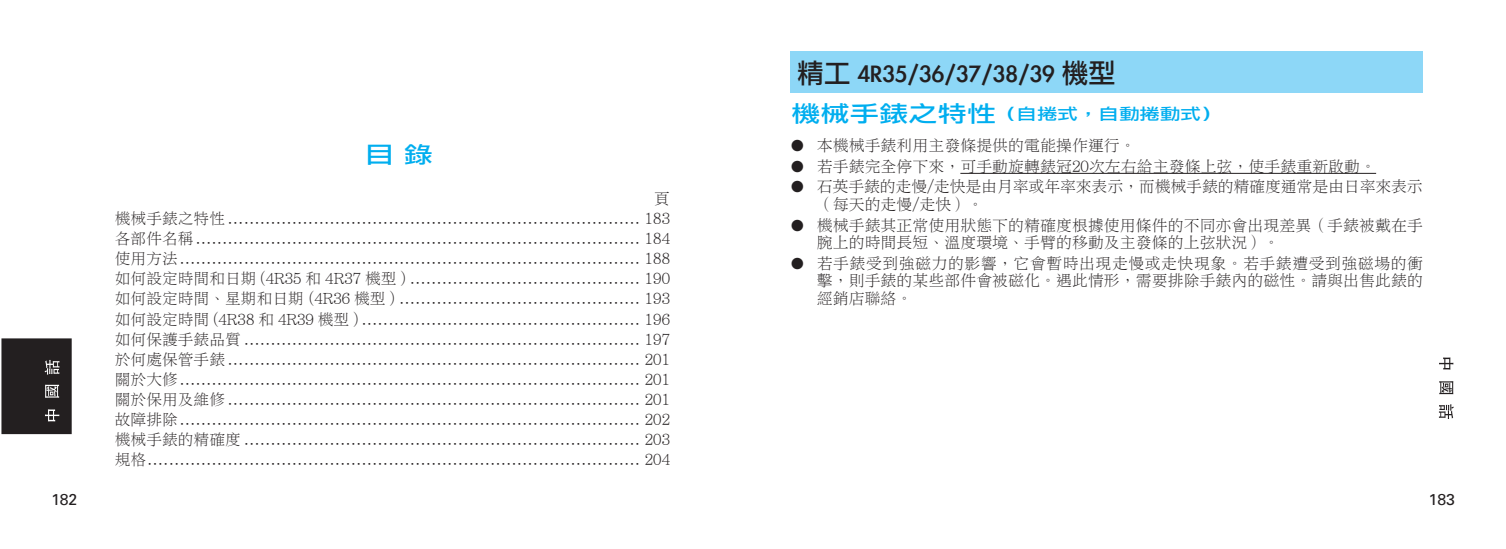
<style>
.page{position:relative;width:1506px;height:549px;background:#fff}
.page>*{position:absolute;margin:0;border:0;box-sizing:border-box;transform-origin:0 0}
.t1{font:27px "Li Gothic Med";color:#231f20}
.目_TITLE_C{font:22.5px "Li Gothic Med";color:#00aeef;scale:1.3 1}
.Body_text_7_ind4C{font:15.97px/17.6px "Li Song Pro";color:#231f20}
.目次_text{font:15.75px "Li Song Pro";color:#231f20}
.TITLE_1C{font:15.75px "Li Gothic Med";color:#00aeef;scale:1.3 1}
.t2{font:15.75px "Univers";color:#231f20}
.s1{font-size:22.5px}
</style>
<div class="page">
<svg style="left:1438px;top:357px;width:15px;height:62px"></svg>
<div style="left:3px;top:339px;width:68px;height:94px;background:#231f20"></div>
<div style="left:1px;top:338px;width:71px;height:96px;border:2px solid #231f20"></div>
<svg style="left:45px;top:360px;width:14px;height:61px"></svg>
<hr style="left:960px;top:173px;width:415px;height:1px;background:#231f20">
<div style="left:790px;top:51px;width:632px;height:41px;background:#8dd7f7"></div>
<p class="目_TITLE_C" style="left:365px;top:144px;width:54px">目錄</p>
<p class="目次_text" style="left:654px;top:190px;width:17px">頁</p>
<p class="目次_text" style="left:115px;top:210px;width:556px">機械手錶之特性............................................................................. 183</p>
<p class="目次_text" style="left:115px;top:230px;width:556px">各部件名稱................................................................................... 184</p>
<p class="目次_text" style="left:115px;top:250px;width:556px">使用方法...................................................................................... 188</p>
<p class="目次_text" style="left:115px;top:271px;width:556px">如何設定時間和日期 (4R35 和 4R37 機型 ) ........................................... 190</p>
<p class="目次_text" style="left:115px;top:291px;width:556px">如何設定時間、星期和日期 (4R36 機型 ) ............................................. 193</p>
<p class="目次_text" style="left:115px;top:311px;width:556px">如何設定時間 (4R38 和 4R39 機型 ) .................................................... 196</p>
<p class="目次_text" style="left:115px;top:331px;width:556px">如何保護手錶品質 .......................................................................... 197</p>
<p class="目次_text" style="left:115px;top:351px;width:556px">於何處保管手錶............................................................................. 201</p>
<p class="目次_text" style="left:115px;top:371px;width:556px">關於大修...................................................................................... 201</p>
<p class="目次_text" style="left:115px;top:391px;width:556px">關於保用及維修............................................................................. 201</p>
<p class="目次_text" style="left:115px;top:411px;width:556px">故障排除...................................................................................... 202</p>
<p class="目次_text" style="left:115px;top:431px;width:556px">機械手錶的精確度 .......................................................................... 203</p>
<p class="目次_text" style="left:115px;top:451px;width:556px">規格............................................................................................ 204</p>
<p class="t1" style="left:797px;top:59px;width:320px">精工 4R35/36/37/38/39 機型</p>
<p class="TITLE_1C" style="left:791px;top:105px;width:332px"><span class="s1">機械手錶之特性</span>（自捲式，自動捲動式）</p>
<p class="Body_text_7_ind4C" style="left:791px;top:136px;width:346px">● 本機械手錶利用主發條提供的電能操作運行。</p>
<p class="Body_text_7_ind4C" style="left:791px;top:157px;width:586px">● 若手錶完全停下來，可手動旋轉錶冠20次左右給主發條上弦，使手錶重新啟動。</p>
<p class="Body_text_7_ind4C" style="left:816px;top:178px;width:607px;text-indent:-26px">● 石英手錶的走慢/走快是由月率或年率來表示，而機械手錶的精確度通常是由日率來表示（每天的走慢/走快）。</p>
<p class="Body_text_7_ind4C" style="left:816px;top:216px;width:607px;text-indent:-26px">● 機械手錶其正常使用狀態下的精確度根據使用條件的不同亦會出現差異（手錶被戴在手腕上的時間長短、溫度環境、手臂的移動及主發條的上弦狀況）。</p>
<p class="Body_text_7_ind4C" style="left:816px;top:254px;width:608px;text-align:justify;text-indent:-26px">● 若手錶受到強磁力的影響，它會暫時出現走慢或走快現象。若手錶遭受到強磁場的衝擊，則手錶的某些部件會被磁化。遇此情形，需要排除手錶內的磁性。請與出售此錶的經銷店聯絡。</p>
<p class="t2" style="left:51px;top:490px;width:28px">182</p>
<p class="t2" style="left:1428px;top:490px;width:28px">183</p>
</div>
